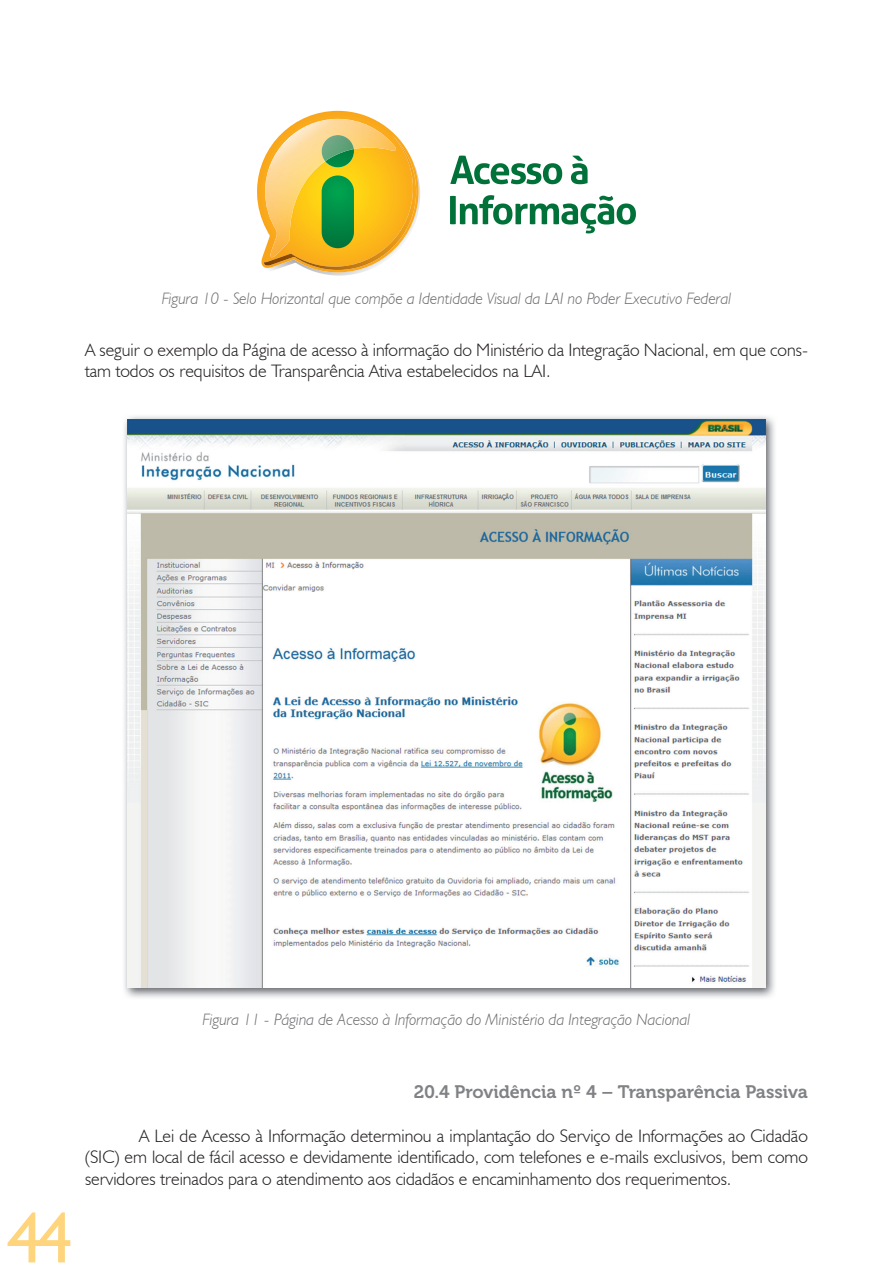
<style>
.page{position:relative;width:893px;height:1263px;background:#fff}
.page>*{position:absolute;margin:0;border:0;box-sizing:border-box;transform-origin:0 0}
.t1{font:72px "Humanist 521 BT";color:#fed57c}
.t2{font:300 18px/21.6px "Humanist 521 BT";color:#231f20}
.t3{font:18px "Museo 700";color:#808285}
.t4{font:italic 300 16.5px "Humanist 521 BT";color:#6c6d70}
</style>
<div class="page">
<svg style="left:257px;top:111px;width:163px;height:165px"></svg>
<img style="left:265px;top:119px;width:131px;height:138px">
<img style="left:322px;top:135px;width:32px;height:26px">
<svg style="left:450px;top:156px;width:112px;height:28px"></svg>
<svg style="left:571px;top:156px;width:17px;height:28px"></svg>
<svg style="left:450px;top:195px;width:186px;height:38px"></svg>
<img style="left:124px;top:416px;width:651px;height:582px">
<img style="left:127px;top:419px;width:638px;height:569px">
<p class="t4" style="left:162px;top:288px;width:571px">Figura 10 - Selo Horizontal que compõe a Identidade Visual da LAI no Poder Executivo Federal</p>
<p class="t2" style="left:85px;top:338px;width:724px">A seguir o exemplo da Página de acesso à informação do Ministério da Integração Nacional, em que cons&shy;tam todos os requisitos de Transparência Ativa estabelecidos na LAI.</p>
<p class="t4" style="left:203px;top:1009px;width:489px">Figura 11 - Página de Acesso à Informação do Ministério da Integração Nacional</p>
<h1 class="t1" style="left:7px;top:1193px;width:67px">44</h1>
<p class="t3" style="left:414px;top:1082px;width:395px">20.4 Providência nº 4 – Transparência Passiva</p>
<p class="t2" style="left:85px;top:1124px;width:724px;text-align:justify;text-indent:54px">A Lei de Acesso à Informação determinou a implantação do Serviço de Informações ao Cidadão (SIC) em local de fácil acesso e devidamente identificado, com telefones e e-mails exclusivos, bem como servidores treinados para o atendimento aos cidadãos e encaminhamento dos requerimentos.</p>
</div>
